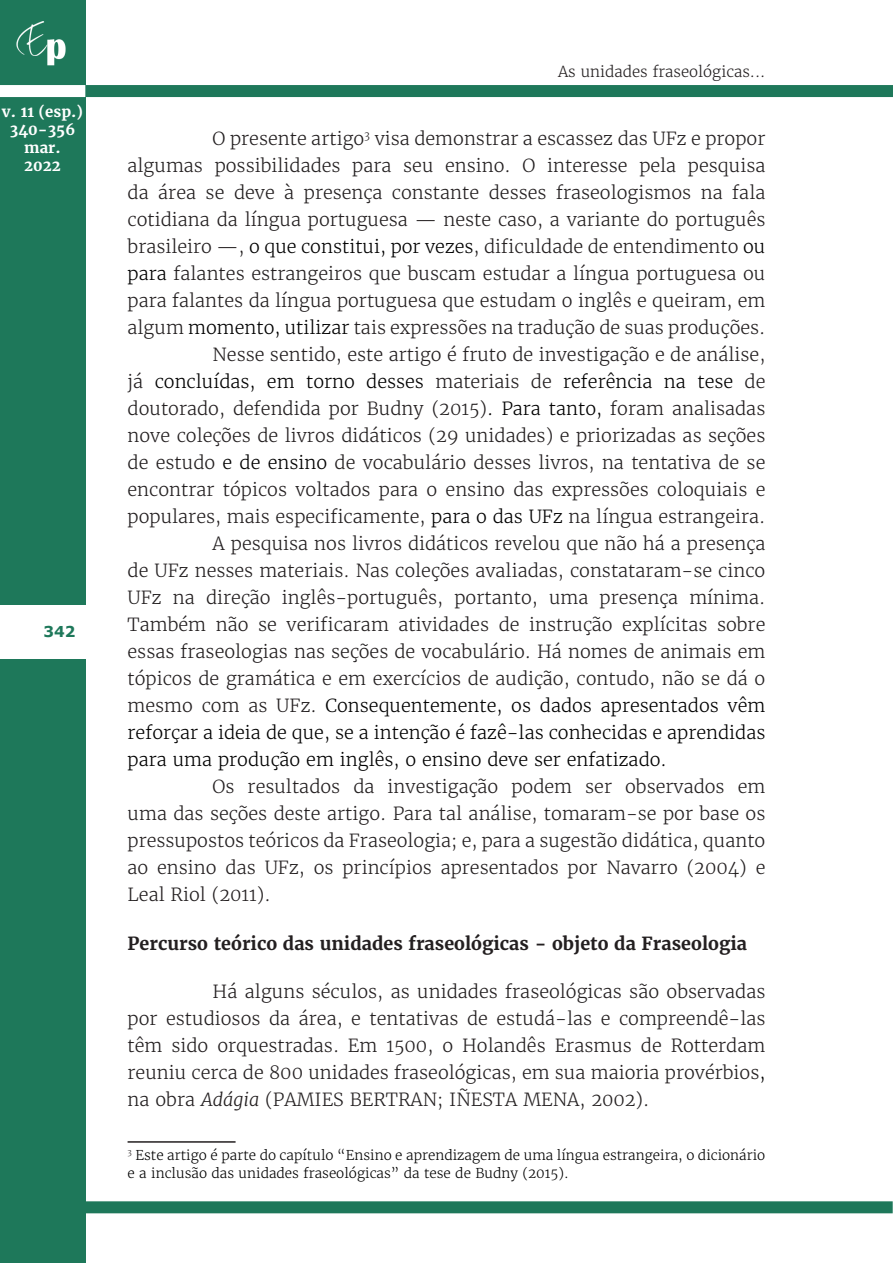
<style>
.page{position:relative;width:893px;height:1263px;background:#fff}
.page>*{position:absolute;margin:0;border:0;box-sizing:border-box;transform-origin:0 0}
.Corpo_do_artigo{font:300 18px/27px "Merriweather";color:#231f20;text-align:justify}
.Título_de_seção_prim{font:700 18px "Merriweather";color:#231f20}
.t1{font:300 15px "Merriweather";color:#231f20}
.t2{font:700 15px/18px "Merriweather";color:#fff;text-align:center}
.t3{font:700 15px "Verdana";color:#1e785a}
.Rodapé{font:300 13.5px/18px "Merriweather";color:#000}
.s1{color:#000}
.s2{font-style:italic}
</style>
<div class="page">
<div style="left:0;top:0;width:85px;height:1263px;background:#1e785a"></div>
<img style="left:16px;top:21px;width:50px;height:45px">
<div style="left:85px;top:85px;width:808px;height:12px;background:#1e785a"></div>
<div style="left:0;top:85px;width:85px;height:12px;background:#fff"></div>
<div style="left:0;top:605px;width:85px;height:53px;background:#fff"></div>
<div style="left:84px;top:1201px;width:809px;height:12px;background:#1e785a"></div>
<hr style="left:128px;top:1141px;width:108px;height:2px;background:#231f20">
<p class="t2" style="left:2px;top:103px;width:83px">v. 11 (esp.)<br>340-356 mar.<br>2022</p>
<p class="t3" style="left:44px;top:622px;width:33px">342</p>
<p class="t1" style="left:558px;top:62px;width:209px">As unidades fraseológicas...</p>
<p class="Corpo_do_artigo" style="left:128px;top:125px;width:639px;text-indent:85px">O presente artigo<sup>3</sup> visa demonstrar a escassez das UFz e propor algumas possibilidades para seu ensino. O interesse pela pesquisa da área se deve à presença constante desses fraseologismos na fala cotidiana da língua portuguesa — neste caso, a variante do português brasileiro —, <span class="s1">o que constitui, por vezes</span>, dificuldade de entendimento <span class="s1">ou para</span> falantes estrangeiros que buscam estudar a língua portuguesa ou para falantes da língua portuguesa que estudam o inglês e queiram, em algum <span class="s1">momento, utilizar</span> tais expressões na tradução de suas produções.</p>
<p class="Corpo_do_artigo" style="left:128px;top:341px;width:639px;text-indent:85px">Nesse sentido, este artigo é fruto de investigação e de análise, já <span class="s1">concluídas, em torno desses</span> materiais de <span class="s1">referência na tese</span> de doutorado, defendida por Budny (2015)<span class="s1">. Para tanto,</span> foram analisadas nove coleções de livros didáticos (29 unidades) e priorizadas as seções de estudo <span class="s1">e de ensino</span> de vocabulário desses livros, na tentativa de se encontrar tópicos voltados para o ensino das expressões coloquiais e populares, mais especificamente, <span class="s1">para o das UFz</span> na língua estrangeira.</p>
<p class="Corpo_do_artigo" style="left:128px;top:530px;width:639px;text-indent:85px">A pesquisa nos livros didáticos revelou que não há a presença de UFz nesses materiais. Nas coleções avaliadas, constataram-se cinco UFz na direção inglês-português, portanto, uma presença mínima.<br>Também não se verificaram atividades de instrução explícitas sobre essas fraseologias nas seções de vocabulário. Há nomes de animais em tópicos de gramática e em exercícios de audição, contudo, não se dá o mesmo com as UFz. <span class="s1">Consequentemente, os dados apresentados vêm reforçar a ideia de que, se a intenção é fazê-las conhecidas e aprendidas para uma produção em inglês, o ensino deve ser enfatizado.</span></p>
<p class="Corpo_do_artigo" style="left:128px;top:773px;width:639px;text-indent:85px">Os resultados da investigação podem ser observados em uma das seções deste artigo. Para tal análise, tomaram-se por base os pressupostos teóricos da Fraseologia; e, para a sugestão didática, quanto ao ensino das UFz, os princípios apresentados por Navarro (2004) e Leal Riol (2011).</p>
<p class="Título_de_seção_prim" style="left:128px;top:932px;width:621px">Percurso teórico das unidades fraseológicas - objeto da Fraseologia</p>
<p class="Corpo_do_artigo" style="left:128px;top:978px;width:639px;text-indent:85px">Há alguns séculos, as unidades fraseológicas são observadas por estudiosos da área, e tentativas de estudá-las e compreendê-las têm sido orquestradas. Em 1500, o Holandês Erasmus de Rotterdam reuniu cerca de 800 unidades fraseológicas, em sua maioria provérbios<span class="s1">, </span>na obra <span class="s2">Adágia</span> (PAMIES BERTRAN; IÑESTA MENA, 2002).</p>
<p class="Rodapé" style="left:128px;top:1146px;width:639px"><sup>3</sup> Este artigo é parte do capítulo “Ensino e aprendizagem de uma língua estrangeira, o dicionário e a inclusão das unidades fraseológicas” da tese de Budny (2015).</p>
</div>
